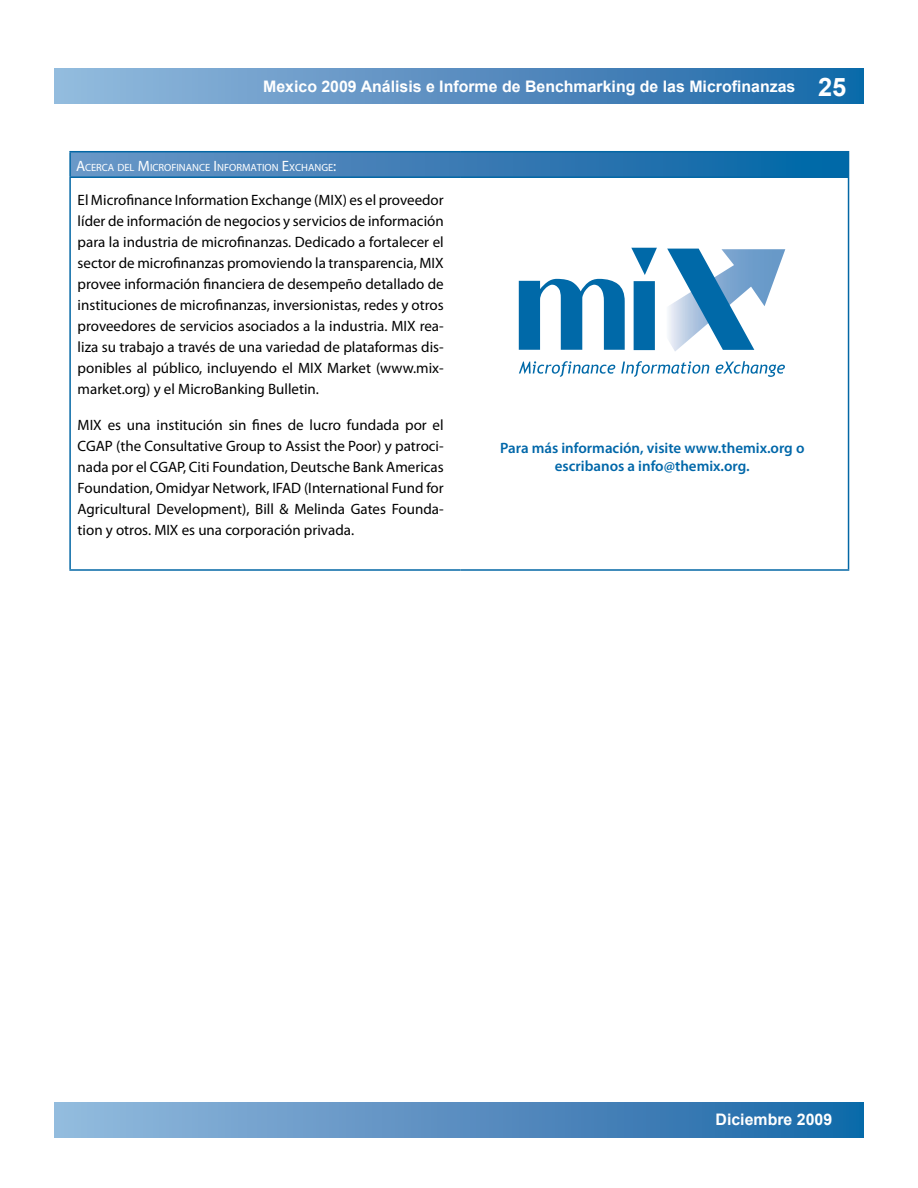
<style>
.page{position:relative;width:918px;height:1188px;background:#fff}
.page>*{position:absolute;margin:0;border:0;box-sizing:border-box;transform-origin:0 0}
.t1{font:700 15.9px "Arial";color:#fff}
.t2{font:15px/21px "Myriad Pro";color:#000;text-align:justify}
.t3{font:600 15px/18px "Myriad Pro";color:#0067a9;text-align:center}
.t4{font:10.5px "Myriad Pro";color:#fff}
.s1{font-size:25.5px}
.s2{font-size:15px}
</style>
<div class="page">
<div style="left:54px;top:69px;width:810px;height:35px;background:linear-gradient(to right,#97b9dc,#1966a7)"></div>
<div style="left:54px;top:1102px;width:810px;height:35px;background:linear-gradient(to right,#97b9dc,#1966a7)"></div>
<div style="left:70px;top:152px;width:779px;height:25px;background:linear-gradient(to right,#6e95c5,#0364a5)"></div>
<hr style="left:69px;top:151px;width:392px;height:1px;background:#0367a5">
<hr style="left:69px;top:152px;width:2px;height:24px;background:#0367a5">
<hr style="left:461px;top:151px;width:388px;height:1px;background:#0367a5">
<svg style="left:848px;top:152px;width:1px;height:24px"></svg>
<hr style="left:69px;top:176px;width:392px;height:2px;background:#0367a5">
<hr style="left:69px;top:178px;width:2px;height:391px;background:#0367a5">
<hr style="left:461px;top:176px;width:388px;height:2px;background:#0367a5">
<hr style="left:848px;top:178px;width:1px;height:391px;background:#0367a5">
<hr style="left:69px;top:569px;width:392px;height:2px;background:#0367a5">
<hr style="left:461px;top:569px;width:388px;height:2px;background:#0367a5">
<img style="left:674px;top:249px;width:111px;height:102px">
<svg style="left:667px;top:249px;width:87px;height:101px"></svg>
<svg style="left:519px;top:279px;width:106px;height:71px"></svg>
<svg style="left:631px;top:248px;width:26px;height:102px"></svg>
<svg style="left:519px;top:361px;width:96px;height:16px"></svg>
<svg style="left:621px;top:361px;width:88px;height:16px"></svg>
<svg style="left:716px;top:361px;width:69px;height:16px"></svg>
<p class="t1" style="left:263px;top:76px;width:585px">Mexico 2009 Análisis e Informe de Benchmarking de las Microfinanzas <span class="s1">25</span></p>
<p class="t4" style="left:76px;top:161px;width:262px"><span class="s2">A</span>CERCA DEL <span class="s2">M</span>ICROFINANCE <span class="s2">I</span> NFORMATION <span class="s2">E</span>XCHANGE<span class="s2">:</span></p>
<p class="t2" style="left:78px;top:189px;width:368px">El Microfinance Information Exchange (MIX) es el proveedor líder de información de negocios y servicios de información para la industria de microfinanzas. Dedicado a fortalecer el sector de microfinanzas promoviendo la transparencia, MIX provee información financiera de desempeño detallado de instituciones de microfinanzas, inversionistas, redes y otros proveedores de servicios asociados a la industria. MIX rea&shy;liza su trabajo a través de una variedad de plataformas dis&shy;ponibles al público, incluyendo el MIX Market (www.mix&shy;market.org) y el MicroBanking Bulletin.</p>
<p class="t2" style="left:78px;top:414px;width:368px">MIX es una institución sin fines de lucro fundada por el CGAP (the Consultative Group to Assist the Poor) y patroci&shy;nada por el CGAP, Citi Foundation, Deutsche Bank Americas Foundation, Omidyar Network, IFAD (International Fund for Agricultural Development), Bill &amp; Melinda Gates Founda&shy;tion y otros. MIX es una corporación privada.</p>
<p class="t3" style="left:500px;top:439px;width:306px">Para más información, visite www.themix.org o escribanos a info@themix.org.</p>
<p class="t1" style="left:716px;top:1109px;width:118px">Diciembre 2009</p>
</div>
